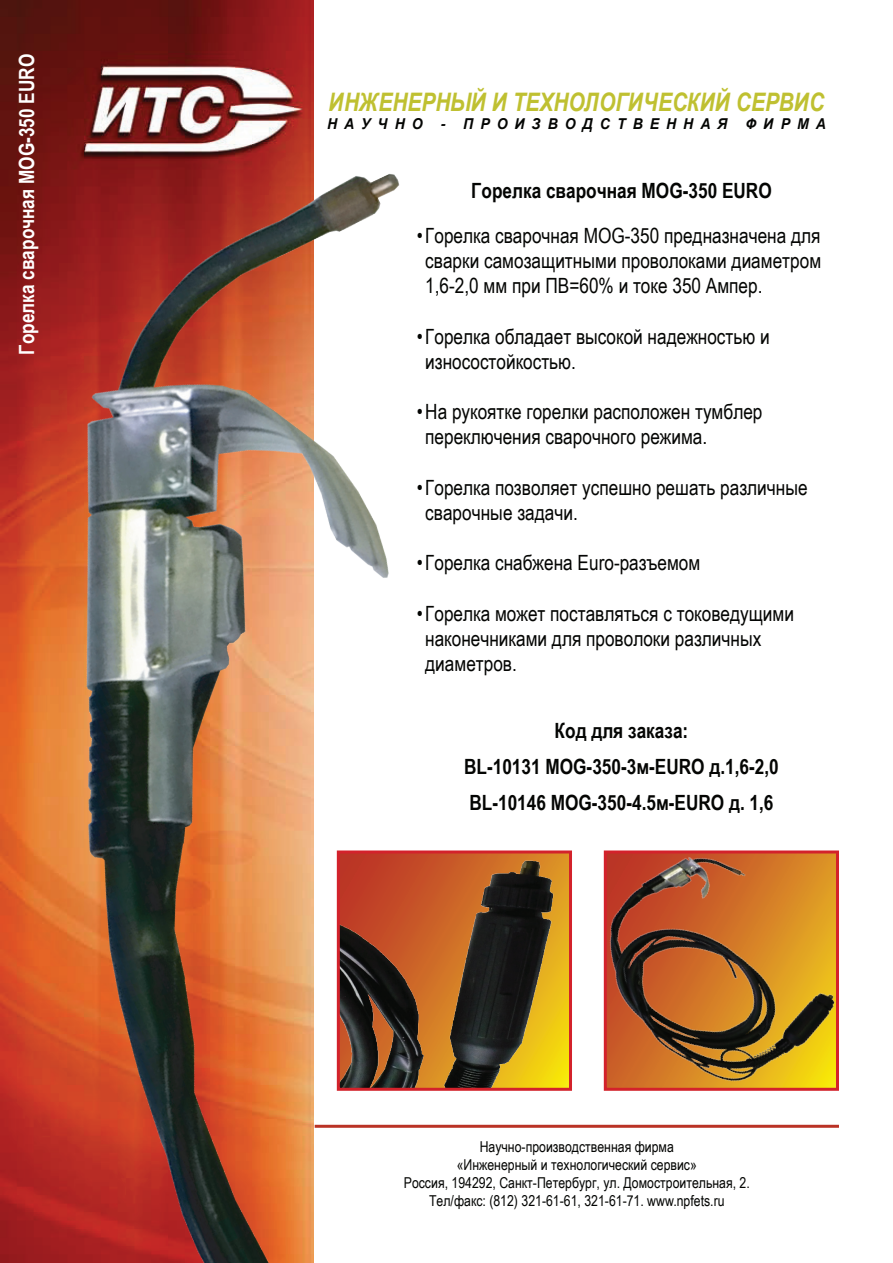
<style>
.page{position:relative;width:893px;height:1263px;background:#fff}
.page>*{position:absolute;margin:0;border:0;box-sizing:border-box;transform-origin:0 0}
.t1{font:italic 700 25.5px "Arial Narrow";color:#bfc031}
.t2{font:21px/25.2px "Arial Narrow";color:#040503}
.t3{font:700 21px/36px "Arial Narrow";color:#040503;text-align:center}
.t4{font:700 21px "Arial Narrow";color:#fff}
.t5{font:15px/18px "Arial Narrow";color:#040503;text-align:center}
.t6{font:italic 700 15px "Arial Narrow";letter-spacing:.41em;color:#040503;scale:1.14 1}
</style>
<div class="page">
<img style="left:0;top:0;width:314px;height:1263px">
<hr style="left:315px;top:1125px;width:524px;height:3px;background:#ba3225">
<img style="left:608px;top:854px;width:227px;height:233px">
<div style="left:604px;top:850px;width:235px;height:241px;border:3px solid #d3222b"></div>
<img style="left:54px;top:156px;width:515px;height:1107px">
<p class="t4" style="left:11px;top:355px;width:302px;rotate:-90deg">Горелка сварочная MOG-350 EURO</p>
<p class="t1" style="left:329px;top:83px;width:497px">ИНЖЕНЕРНЫЙ И ТЕХНОЛОГИЧЕСКИЙ СЕРВИС</p>
<p class="t6" style="left:327px;top:112px;width:439px">НАУЧНО - ПРОИЗВОДСТВЕННАЯ ФИРМА</p>
<p class="t3" style="left:471px;top:172px;width:302px">Горелка сварочная MOG-350 EURO</p>
<p class="t2" style="left:425px;top:222px;width:397px;text-align:justify;text-indent:-9px">• Горелка сварочная MOG-350 предназначена для сварки самозащитными проволоками диаметром 1,6-2,0 мм при ПВ=60% и токе 350 Ампер.</p>
<p class="t2" style="left:425px;top:323px;width:346px;text-indent:-9px">• Горелка обладает высокой надежностью и износостойкостью.</p>
<p class="t2" style="left:425px;top:398px;width:339px;text-indent:-9px">•На рукоятке горелки расположен тумблер переключения сварочного режима.</p>
<p class="t2" style="left:425px;top:474px;width:384px;text-indent:-9px">• Горелка позволяет успешно решать различные сварочные задачи.</p>
<p class="t2" style="left:417px;top:550px;width:285px">• Горелка снабжена Euro-разъемом</p>
<p class="t2" style="left:425px;top:600px;width:370px;text-indent:-9px">• Горелка может поставляться с токоведущими наконечниками для проволоки различных диаметров.</p>
<p class="t3" style="left:464px;top:712px;width:316px">Код для заказа:<br>BL-10131 MOG-350-3м-EURO д.1,6-2,0<br>BL-10146 MOG-350-4.5м-EURO д. 1,6</p>
<p class="t5" style="left:404px;top:1137px;width:348px">Научно-производственная фирма<br>«Инженерный и технологический сервис»<br>Россия, 194292, Санкт-Петербург, ул. Домостроительная, 2.<br>Тел/факс: (812) 321-61-61, 321-61-71. www.npfets.ru</p>
</div>
